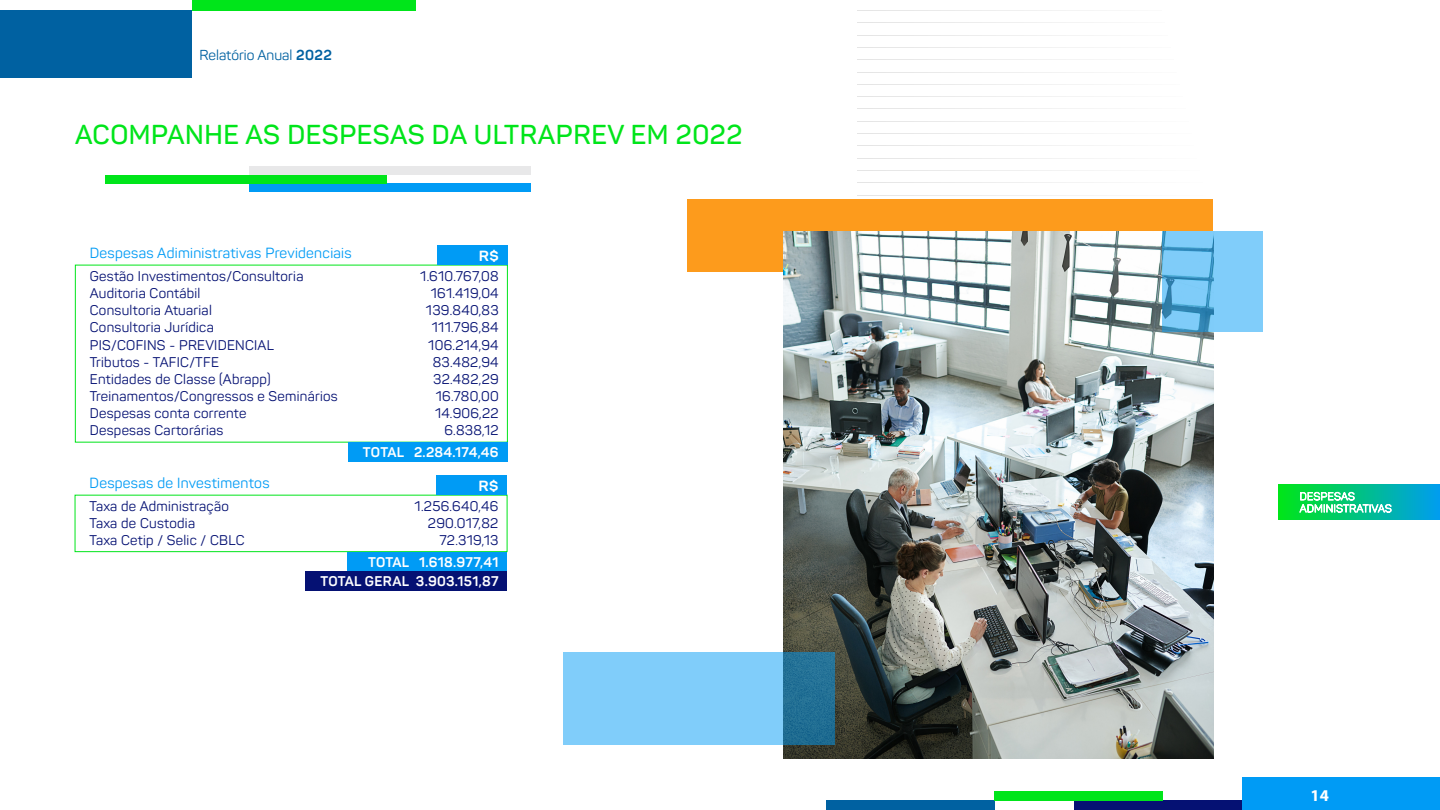
<style>
.page{position:relative;width:1440px;height:810px;background:#fff}
.page>*{position:absolute;margin:0;border:0;box-sizing:border-box;transform-origin:0 0}
.DOCS_TIT{font:600 27px "Panton";letter-spacing:.02em;color:#00e51a}
.t1{font:700 16.5px "Myriad Pro";color:#fff}
.nota_de_rodapé{font:14.55px "Panton";letter-spacing:.02em;color:#009bf5}
.nota_de_rodapé-2{font:700 14.55px "Panton";color:#fff;scale:1.09 1}
.t2{font:14.25px "Panton";color:#0061a1}
.nota_de_rodapé-3{font:13.88px/17.2px "Panton";letter-spacing:.02em;color:#051173}
.nota_de_rodapé-4{font:700 13.88px "Panton";letter-spacing:.02em;color:#fff}
.s1{font-weight:700}
</style>
<div class="page">
<div style="left:1074px;top:801px;width:169px;height:9px;background:#051173"></div>
<div style="left:826px;top:801px;width:169px;height:9px;background:#0061a1"></div>
<div style="left:995px;top:791px;width:168px;height:10px;background:#00e51a"></div>
<div style="left:1243px;top:778px;width:197px;height:32px;background:#009bf5"></div>
<div style="left:192px;top:0;width:223px;height:10px;background:#00e51a"></div>
<hr style="left:857px;top:10px;width:305px;height:1px;background:#ccc">
<hr style="left:857px;top:22px;width:308px;height:1px;background:#ccc">
<hr style="left:857px;top:35px;width:311px;height:1px;background:#ccc">
<hr style="left:857px;top:47px;width:314px;height:1px;background:#ccc">
<hr style="left:857px;top:59px;width:317px;height:1px;background:#ccc">
<hr style="left:857px;top:72px;width:320px;height:1px;background:#ccc">
<hr style="left:857px;top:84px;width:323px;height:1px;background:#ccc">
<hr style="left:857px;top:96px;width:326px;height:1px;background:#ccc">
<hr style="left:857px;top:109px;width:329px;height:1px;background:#ccc">
<hr style="left:857px;top:121px;width:332px;height:1px;background:#ccc">
<hr style="left:857px;top:133px;width:334px;height:1px;background:#ccc">
<hr style="left:857px;top:145px;width:337px;height:1px;background:#ccc">
<hr style="left:857px;top:158px;width:340px;height:1px;background:#ccc">
<hr style="left:857px;top:170px;width:343px;height:1px;background:#ccc">
<hr style="left:857px;top:182px;width:346px;height:1px;background:#ccc">
<hr style="left:857px;top:195px;width:349px;height:1px;background:#ccc">
<div style="left:687px;top:199px;width:526px;height:72px;background:#fd9b1c"></div>
<img style="left:784px;top:231px;width:429px;height:527px">
<div style="left:249px;top:183px;width:282px;height:9px;background:#009bf5"></div>
<div style="left:105px;top:175px;width:282px;height:8px;background:#00e51a"></div>
<div style="left:249px;top:166px;width:282px;height:9px;background:#e8e8e9"></div>
<svg style="left:564px;top:652px;width:271px;height:93px;background:#6dbae6"></svg>
<svg style="left:1162px;top:231px;width:101px;height:101px;background:#74c2ef"></svg>
<div style="left:75px;top:265px;width:433px;height:178px;border:1px solid #00e51a"></div>
<div style="left:75px;top:495px;width:432px;height:57px;border:1px solid #00e51a"></div>
<div style="left:437px;top:245px;width:70px;height:20px;background:#009bf5"></div>
<div style="left:437px;top:475px;width:70px;height:20px;background:#009bf5"></div>
<div style="left:348px;top:442px;width:159px;height:20px;background:#009bf5"></div>
<div style="left:348px;top:552px;width:159px;height:20px;background:#009bf5"></div>
<div style="left:305px;top:572px;width:202px;height:19px;background:#051173"></div>
<div style="left:0;top:10px;width:192px;height:68px;background:#0061a1"></div>
<div style="left:1279px;top:485px;width:161px;height:35px;background:linear-gradient(to right,#00e619,#009def)"></div>
<svg style="left:1299px;top:492px;width:93px;height:23px"></svg>
<p class="t2" style="left:200px;top:46px;width:134px">Relatório Anual <span class="s1">2022</span></p>
<p class="DOCS_TIT" style="left:75px;top:118px;width:669px">ACOMPANHE AS DESPESAS DA ULTRAPREV EM 2022</p>
<p class="nota_de_rodapé" style="left:90px;top:244px;width:263px">Despesas Adiministrativas Previdenciais</p>
<p class="nota_de_rodapé-2" style="left:479px;top:246px;width:20px">R$</p>
<p class="nota_de_rodapé-3" style="left:90px;top:267px;width:215px">Gestão Investimentos/Consultoria<br>Auditoria Contábil</p>
<p class="nota_de_rodapé-3" style="left:90px;top:302px;width:123px">Consultoria Atuarial</p>
<p class="nota_de_rodapé-3" style="left:90px;top:319px;width:125px">Consultoria Jurídica</p>
<p class="nota_de_rodapé-3" style="left:90px;top:336px;width:186px">PIS/COFINS - PREVIDENCIAL</p>
<p class="nota_de_rodapé-3" style="left:90px;top:353px;width:131px">Tributos - TAFIC/TFE</p>
<p class="nota_de_rodapé-3" style="left:90px;top:370px;width:182px">Entidades de Classe (Abrapp)</p>
<p class="nota_de_rodapé-3" style="left:90px;top:388px;width:249px">Treinamentos/Congressos e Seminários</p>
<p class="nota_de_rodapé-3" style="left:90px;top:405px;width:158px">Despesas conta corrente</p>
<p class="nota_de_rodapé-3" style="left:90px;top:422px;width:135px">Despesas Cartorárias</p>
<p class="nota_de_rodapé-3" style="left:420px;top:267px;width:80px">1.610.767,08</p>
<p class="nota_de_rodapé-3" style="left:431px;top:285px;width:69px">161.419,04</p>
<p class="nota_de_rodapé-3" style="left:426px;top:302px;width:74px">139.840,83</p>
<p class="nota_de_rodapé-3" style="left:432px;top:319px;width:68px">111.796,84</p>
<p class="nota_de_rodapé-3" style="left:428px;top:336px;width:72px">106.214,94</p>
<p class="nota_de_rodapé-3" style="left:433px;top:353px;width:67px">83.482,94</p>
<p class="nota_de_rodapé-3" style="left:433px;top:370px;width:67px">32.482,29</p>
<p class="nota_de_rodapé-3" style="left:436px;top:388px;width:64px">16.780,00</p>
<p class="nota_de_rodapé-3" style="left:435px;top:405px;width:65px">14.906,22</p>
<p class="nota_de_rodapé-3" style="left:444px;top:422px;width:56px">6.838,12</p>
<p class="nota_de_rodapé-4" style="left:363px;top:443px;width:137px">TOTAL 2.284.174,46</p>
<p class="nota_de_rodapé" style="left:90px;top:474px;width:181px">Despesas de Investimentos</p>
<p class="nota_de_rodapé-2" style="left:479px;top:476px;width:20px">R$</p>
<p class="nota_de_rodapé-3" style="left:90px;top:497px;width:141px">Taxa de Administração</p>
<p class="nota_de_rodapé-3" style="left:90px;top:515px;width:107px">Taxa de Custodia</p>
<p class="nota_de_rodapé-3" style="left:90px;top:532px;width:156px">Taxa Cetip / Selic / CBLC</p>
<p class="nota_de_rodapé-3" style="left:415px;top:497px;width:85px">1.256.640,46</p>
<p class="nota_de_rodapé-3" style="left:428px;top:515px;width:72px">290.017,82</p>
<p class="nota_de_rodapé-3" style="left:439px;top:532px;width:60px">72.319,13</p>
<p class="nota_de_rodapé-4" style="left:368px;top:553px;width:132px">TOTAL 1.618.977,41</p>
<p class="nota_de_rodapé-4" style="left:320px;top:573px;width:180px">TOTAL GERAL 3.903.151,87</p>
<p class="t1" style="left:1311px;top:784px;width:20px">14</p>
</div>
